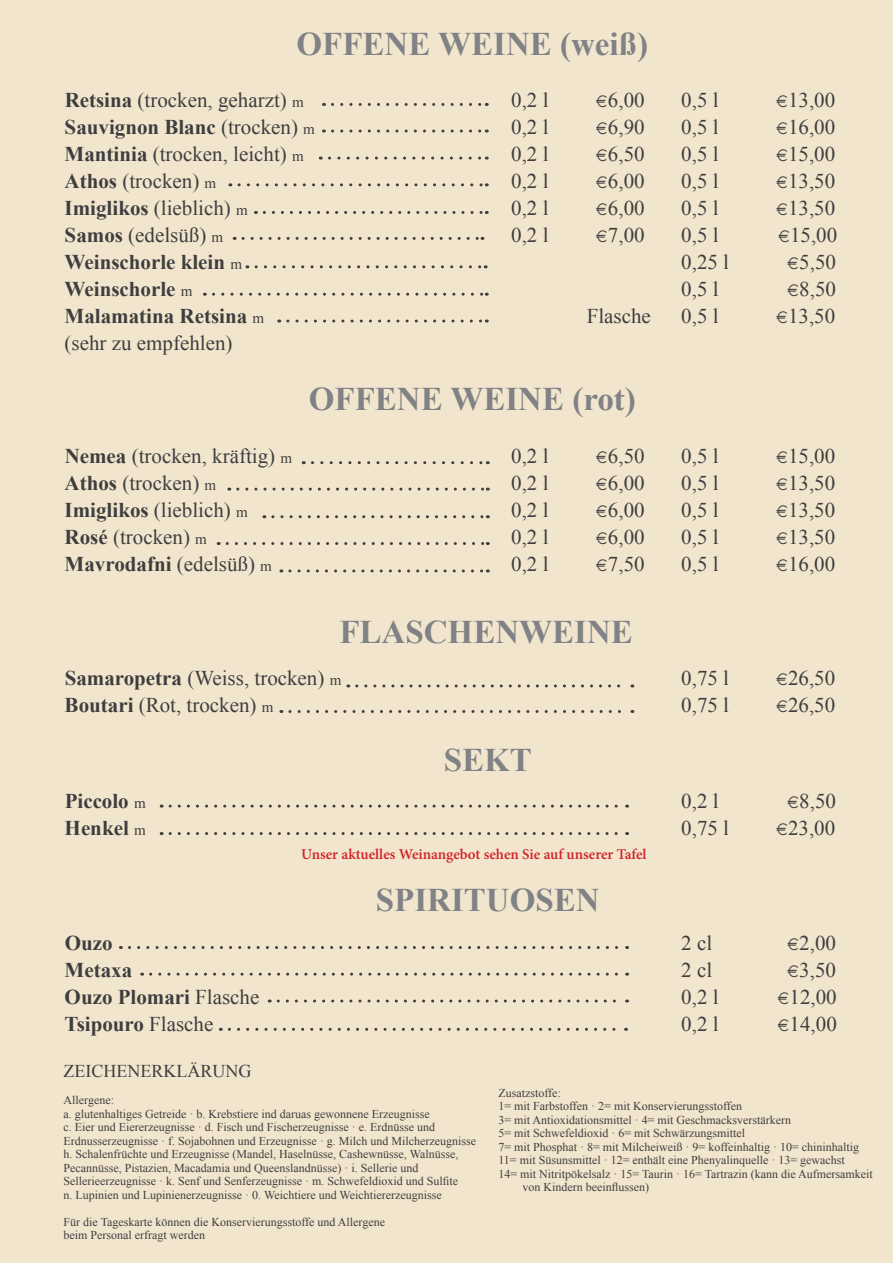
<style>
.page{position:relative;width:893px;height:1263px;background:#f2e5cd}
.page>*{position:absolute;margin:0;border:0;box-sizing:border-box;transform-origin:0 0}
.t1{font:700 33px "Times New Roman";color:#808285}
.t2{font:21px "Times New Roman";color:#3e3e3f}
.t3{font:700 21px "Times New Roman";color:#3e3e3f}
.t4{font:18px "Times New Roman";color:#3e3e3f}
.t5{font:600 15px "Minion Pro";letter-spacing:-.005em;color:#d1232a}
.t6{font:12px/13.5px "Times New Roman";color:#3e3e3f}
.s1{font-weight:700}
.s2{font-size:15px}
.s3{font-weight:400}
.s4{font-weight:400;font-size:15px}
</style>
<div class="page">
<svg style="left:332px;top:103px;width:155px;height:3px"></svg>
<svg style="left:329px;top:157px;width:158px;height:3px"></svg>
<svg style="left:239px;top:183px;width:248px;height:3px"></svg>
<svg style="left:264px;top:211px;width:223px;height:3px"></svg>
<svg style="left:243px;top:237px;width:240px;height:3px"></svg>
<svg style="left:213px;top:293px;width:274px;height:3px"></svg>
<svg style="left:288px;top:319px;width:199px;height:3px"></svg>
<svg style="left:312px;top:461px;width:176px;height:3px"></svg>
<svg style="left:238px;top:488px;width:250px;height:3px"></svg>
<svg style="left:273px;top:515px;width:215px;height:3px"></svg>
<svg style="left:227px;top:542px;width:261px;height:3px"></svg>
<svg style="left:290px;top:569px;width:198px;height:3px"></svg>
<svg style="left:170px;top:805px;width:458px;height:3px"></svg>
<svg style="left:129px;top:946px;width:499px;height:3px"></svg>
<svg style="left:151px;top:973px;width:477px;height:3px"></svg>
<svg style="left:170px;top:832px;width:458px;height:3px"></svg>
<svg style="left:278px;top:999px;width:350px;height:3px"></svg>
<svg style="left:229px;top:1028px;width:397px;height:3px"></svg>
<svg style="left:256px;top:265px;width:230px;height:3px"></svg>
<svg style="left:332px;top:130px;width:155px;height:3px"></svg>
<svg style="left:357px;top:684px;width:276px;height:3px"></svg>
<svg style="left:290px;top:710px;width:343px;height:3px"></svg>
<h1 class="t1" style="left:297px;top:25px;width:353px">OFFENE WEINE (weiß)</h1>
<h2 class="t2" style="left:65px;top:88px;width:241px"><span class="s1">Retsina</span> (trocken, geharzt) <span class="s2">m</span></h2>
<h2 class="t2" style="left:511px;top:88px;width:39px">0,2 l</h2>
<h2 class="t2" style="left:608px;top:88px;width:38px">6,00</h2>
<h2 class="t2" style="left:681px;top:88px;width:39px">0,5 l</h2>
<h2 class="t2" style="left:788px;top:88px;width:49px">13,00</h2>
<h2 class="t3" style="left:65px;top:115px;width:252px">Sauvignon Blanc <span class="s3">(trocken)</span> <span class="s4">m</span></h2>
<h2 class="t2" style="left:511px;top:115px;width:39px">0,2 l</h2>
<h2 class="t2" style="left:608px;top:115px;width:38px">6,90</h2>
<h2 class="t2" style="left:681px;top:115px;width:39px">0,5 l</h2>
<h2 class="t2" style="left:788px;top:115px;width:49px">16,00</h2>
<h2 class="t2" style="left:65px;top:142px;width:241px"><span class="s1">Mantinia</span> (trocken, leicht) <span class="s2">m</span></h2>
<h2 class="t2" style="left:511px;top:142px;width:39px">0,2 l</h2>
<h2 class="t2" style="left:608px;top:142px;width:38px">6,50</h2>
<h2 class="t2" style="left:681px;top:142px;width:39px">0,5 l</h2>
<h2 class="t2" style="left:788px;top:142px;width:49px">15,00</h2>
<h2 class="t2" style="left:65px;top:169px;width:153px"><span class="s1">Athos</span> (trocken) <span class="s2">m</span></h2>
<h2 class="t2" style="left:511px;top:169px;width:39px">0,2 l</h2>
<h2 class="t2" style="left:608px;top:169px;width:38px">6,00</h2>
<h2 class="t2" style="left:681px;top:169px;width:39px">0,5 l</h2>
<h2 class="t2" style="left:788px;top:169px;width:49px">13,50</h2>
<h2 class="t2" style="left:65px;top:196px;width:185px"><span class="s1">Imiglikos</span> (lieblich) <span class="s2">m</span></h2>
<h2 class="t2" style="left:511px;top:196px;width:39px">0,2 l</h2>
<h2 class="t2" style="left:608px;top:196px;width:38px">6,00</h2>
<h2 class="t2" style="left:681px;top:196px;width:39px">0,5 l</h2>
<h2 class="t2" style="left:788px;top:196px;width:49px">13,50</h2>
<h2 class="t2" style="left:65px;top:223px;width:160px"><span class="s1">Samos</span> (edelsüß) <span class="s2">m</span></h2>
<h2 class="t2" style="left:511px;top:223px;width:39px">0,2 l</h2>
<h2 class="t2" style="left:608px;top:223px;width:38px">7,00</h2>
<h2 class="t2" style="left:681px;top:223px;width:39px">0,5 l</h2>
<h2 class="t2" style="left:790px;top:223px;width:49px">15,00</h2>
<h2 class="t3" style="left:65px;top:250px;width:179px">Weinschorle klein <span class="s4">m</span></h2>
<h2 class="t2" style="left:681px;top:250px;width:49px">0,25 l</h2>
<h2 class="t2" style="left:799px;top:250px;width:38px">5,50</h2>
<h2 class="t3" style="left:65px;top:277px;width:129px">Weinschorle <span class="s4">m</span></h2>
<h2 class="t2" style="left:681px;top:277px;width:39px">0,5 l</h2>
<h2 class="t2" style="left:799px;top:277px;width:38px">8,50</h2>
<h2 class="t3" style="left:65px;top:304px;width:201px">Malamatina Retsina <span class="s4">m</span></h2>
<h2 class="t2" style="left:587px;top:304px;width:66px">Flasche</h2>
<h2 class="t2" style="left:681px;top:304px;width:39px">0,5 l</h2>
<h2 class="t2" style="left:788px;top:304px;width:49px">13,50</h2>
<h2 class="t2" style="left:65px;top:331px;width:169px">(sehr zu empfehlen)</h2>
<h1 class="t1" style="left:309px;top:381px;width:328px">OFFENE WEINE (rot)</h1>
<h2 class="t2" style="left:65px;top:444px;width:229px"><span class="s1">Nemea</span> (trocken, kräftig) <span class="s2">m</span></h2>
<h2 class="t2" style="left:511px;top:444px;width:39px">0,2 l</h2>
<h2 class="t2" style="left:608px;top:444px;width:38px">6,50</h2>
<h2 class="t2" style="left:681px;top:444px;width:39px">0,5 l</h2>
<h2 class="t2" style="left:788px;top:444px;width:49px">15,00</h2>
<h2 class="t2" style="left:65px;top:471px;width:153px"><span class="s1">Athos</span> (trocken) <span class="s2">m</span></h2>
<h2 class="t2" style="left:511px;top:471px;width:39px">0,2 l</h2>
<h2 class="t2" style="left:608px;top:471px;width:38px">6,00</h2>
<h2 class="t2" style="left:681px;top:471px;width:39px">0,5 l</h2>
<h2 class="t2" style="left:788px;top:471px;width:49px">13,50</h2>
<h2 class="t2" style="left:65px;top:498px;width:185px"><span class="s1">Imiglikos</span> (lieblich) <span class="s2">m</span></h2>
<h2 class="t2" style="left:511px;top:498px;width:39px">0,2 l</h2>
<h2 class="t2" style="left:608px;top:498px;width:38px">6,00</h2>
<h2 class="t2" style="left:681px;top:498px;width:39px">0,5 l</h2>
<h2 class="t2" style="left:788px;top:498px;width:49px">13,50</h2>
<h2 class="t2" style="left:65px;top:525px;width:144px"><span class="s1">Rosé</span> (trocken) <span class="s2">m</span></h2>
<h2 class="t2" style="left:511px;top:525px;width:39px">0,2 l</h2>
<h2 class="t2" style="left:608px;top:525px;width:38px">6,00</h2>
<h2 class="t2" style="left:681px;top:525px;width:39px">0,5 l</h2>
<h2 class="t2" style="left:788px;top:525px;width:49px">13,50</h2>
<h2 class="t3" style="left:65px;top:552px;width:209px">Mavrodafni <span class="s3">(edelsüß)</span> <span class="s4">m</span></h2>
<h2 class="t2" style="left:511px;top:552px;width:39px">0,2 l</h2>
<h2 class="t2" style="left:608px;top:552px;width:38px">7,50</h2>
<h2 class="t2" style="left:681px;top:552px;width:39px">0,5 l</h2>
<h2 class="t2" style="left:788px;top:552px;width:49px">16,00</h2>
<h1 class="t1" style="left:339px;top:614px;width:295px">FLASCHENWEINE</h1>
<h2 class="t2" style="left:65px;top:666px;width:278px"><span class="s1">Samaropetra</span> (Weiss, trocken) <span class="s2">m</span></h2>
<h2 class="t2" style="left:681px;top:666px;width:49px">0,75 l</h2>
<h2 class="t2" style="left:788px;top:666px;width:49px">26,50</h2>
<h2 class="t2" style="left:65px;top:693px;width:210px"><span class="s1">Boutari</span> (Rot, trocken) <span class="s2">m</span></h2>
<h2 class="t2" style="left:681px;top:693px;width:49px">0,75 l</h2>
<h2 class="t2" style="left:788px;top:693px;width:49px">26,50</h2>
<h1 class="t1" style="left:444px;top:742px;width:90px">SEKT</h1>
<h2 class="t3" style="left:65px;top:790px;width:83px">Piccolo <span class="s4">m</span></h2>
<h2 class="t2" style="left:681px;top:790px;width:39px">0,2 l</h2>
<h2 class="t2" style="left:799px;top:790px;width:38px">8,50</h2>
<h2 class="t3" style="left:65px;top:817px;width:83px">Henkel <span class="s4">m</span></h2>
<h2 class="t2" style="left:681px;top:817px;width:49px">0,75 l</h2>
<h2 class="t2" style="left:788px;top:817px;width:49px">23,00</h2>
<p class="t5" style="left:301px;top:844px;width:347px">Unser aktuelles Weinangebot sehen Sie auf unserer Tafel</p>
<h1 class="t1" style="left:376px;top:882px;width:225px">SPIRITUOSEN</h1>
<h2 class="t3" style="left:65px;top:931px;width:49px">Ouzo</h2>
<h2 class="t2" style="left:681px;top:931px;width:32px">2 cl</h2>
<h2 class="t2" style="left:799px;top:931px;width:38px">2,00</h2>
<h2 class="t3" style="left:65px;top:958px;width:69px">Metaxa</h2>
<h2 class="t2" style="left:681px;top:958px;width:32px">2 cl</h2>
<h2 class="t2" style="left:799px;top:958px;width:38px">3,50</h2>
<h2 class="t3" style="left:65px;top:985px;width:196px">Ouzo Plomari <span class="s3">Flasche</span></h2>
<h2 class="t2" style="left:681px;top:985px;width:39px">0,2 l</h2>
<h2 class="t2" style="left:789px;top:985px;width:49px">12,00</h2>
<h2 class="t3" style="left:65px;top:1012px;width:150px">Tsipouro <span class="s3">Flasche</span></h2>
<h2 class="t2" style="left:681px;top:1012px;width:39px">0,2 l</h2>
<h2 class="t2" style="left:790px;top:1012px;width:49px">14,00</h2>
<h3 class="t4" style="left:64px;top:1061px;width:189px">ZEICHENERKLÄRUNG</h3>
<p class="t6" style="left:64px;top:1093px;width:414px">Allergene:<br>a. glutenhaltiges Getreide · b. Krebstiere ind daruas gewonnene Erzeugnisse<br>c. Eier und Eiererzeugnisse · d. Fisch und Fischerzeugnisse · e. Erdnüsse und Erdnusserzeugnisse · f. Sojabohnen und Erzeugnisse · g. Milch und Milcherzeugnisse h. Schalenfrüchte und Erzeugnisse (Mandel, Haselnüsse, Cashewnüsse, Walnüsse, Pecannüsse, Pistazien, Macadamia und Queenslandnüsse) · i. Sellerie und Sellerieerzeugnisse · k. Senf und Senferzeugnisse · m. Schwefeldioxid und Sulfite<br>n. Lupinien und Lupinienerzeugnisse · 0. Weichtiere und Weichtiererzeugnisse</p>
<p class="t6" style="left:64px;top:1215px;width:323px">Für die Tageskarte können die Konservierungsstoffe und Allergene beim Personal erfragt werden</p>
<p class="t6" style="left:498px;top:1086px;width:64px">Zusatzstoffe:</p>
<p class="t6" style="left:498px;top:1099px;width:245px">1= mit Farbstoffen · 2= mit Konservierungsstoffen</p>
<p class="t6" style="left:498px;top:1113px;width:294px">3= mit Antioxidationsmittel · 4= mit Geschmacksverstärkern</p>
<p class="t6" style="left:498px;top:1126px;width:248px">5= mit Schwefeldioxid · 6= mit Schwärzungsmittel</p>
<p class="t6" style="left:498px;top:1140px;width:362px">7= mit Phosphat · 8= mit Milcheiweiß · 9= koffeinhaltig · 10= chininhaltig</p>
<p class="t6" style="left:498px;top:1153px;width:348px">11= mit Süsunsmittel · 12= enthält eine Phenyalinquelle · 13= gewachst</p>
<p class="t6" style="left:498px;top:1167px;width:376px">14= mit Nitritpökelsalz · 15= Taurin · 16= Tartrazin (kann die Aufmersamkeit</p>
<p class="t6" style="left:522px;top:1180px;width:128px">von Kindern beeinflussen)</p>
</div>
